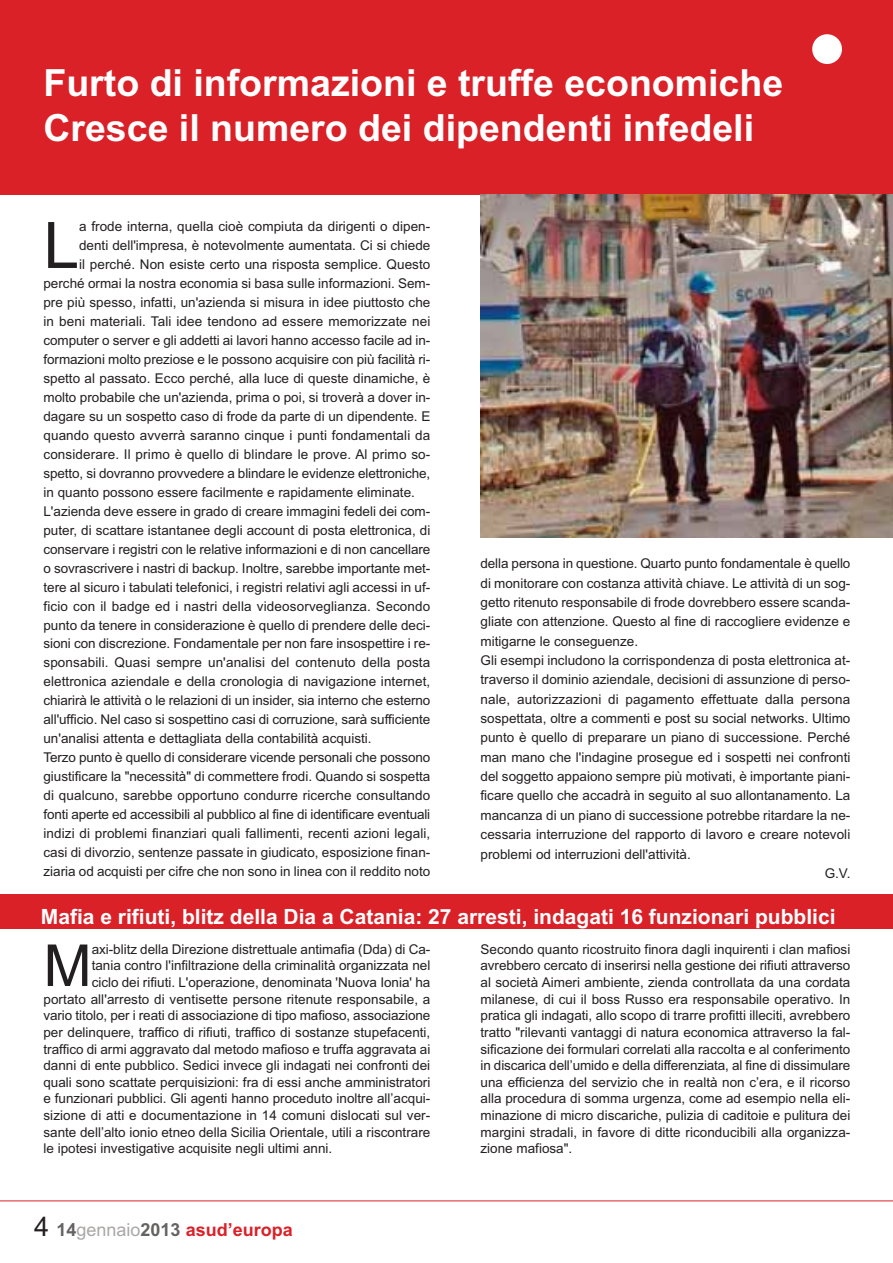
<style>
.page{position:relative;width:893px;height:1263px;background:#fff}
.page>*{position:absolute;margin:0;border:0;box-sizing:border-box;transform-origin:0 0}
.t1{font:64.2px "Arial";color:#231f20}
.t2{font:57.9px "Arial";color:#231f20}
.t3{font:700 37.5px/45px "Arial";color:#fff}
.t4{font:700 21px "Arial";color:#fff}
.t5{font:700 18px "Arial";color:#da2128}
.t6{font:13.5px/16.6px "Arial";color:#231f20;text-align:justify}
.s1{font-weight:400;font-size:27px;color:#231f20}
.s2{color:#656262}
.s3{font-weight:400;color:#a9a7a6}
</style>
<div class="page">
<div style="left:0;top:0;width:892px;height:194px;background:#da2128"></div>
<div style="left:812px;top:34px;width:30px;height:30px;background:#fff;border-radius:50%"></div>
<hr style="left:0;top:1201px;width:892px;height:1px;background:#da2128">
<img style="left:480px;top:194px;width:412px;height:343px">
<div style="left:0;top:895px;width:892px;height:34px;background:#da2128"></div>
<h3 class="t3" style="left:43px;top:64px;width:741px">Furto di informazioni e truffe economiche<br>Cresce il numero dei dipendenti infedeli</h3>
<h1 class="t1" style="left:43px;top:222px;width:37px">L</h1>
<p class="t6" style="left:79px;top:219px;width:353px">a frode interna, quella cioè compiuta da dirigenti o dipen-</p>
<p class="t6" style="left:79px;top:238px;width:353px">denti dell'impresa, è notevolmente aumentata. Ci si chiede</p>
<p class="t6" style="left:79px;top:257px;width:353px">il perché. Non esiste certo una risposta semplice. Questo</p>
<p class="t6" style="left:43px;top:276px;width:388px">perché ormai la nostra economia si basa sulle informazioni. Sem-</p>
<p class="t6" style="left:43px;top:295px;width:388px">pre più spesso, infatti, un'azienda si misura in idee piuttosto che</p>
<p class="t6" style="left:43px;top:314px;width:388px">in beni materiali. Tali idee tendono ad essere memorizzate nei</p>
<p class="t6" style="left:43px;top:333px;width:388px">computer o server e gli addetti ai lavori hanno accesso facile ad in-</p>
<p class="t6" style="left:43px;top:352px;width:388px">formazioni molto preziose e le possono acquisire con più facilità ri-</p>
<p class="t6" style="left:43px;top:371px;width:388px">spetto al passato. Ecco perché, alla luce di queste dinamiche, è</p>
<p class="t6" style="left:43px;top:390px;width:388px">molto probabile che un'azienda, prima o poi, si troverà a dover in-</p>
<p class="t6" style="left:43px;top:409px;width:388px">dagare su un sospetto caso di frode da parte di un dipendente. E</p>
<p class="t6" style="left:43px;top:428px;width:388px">quando questo avverrà saranno cinque i punti fondamentali da</p>
<p class="t6" style="left:43px;top:447px;width:388px">considerare. Il primo è quello di blindare le prove. Al primo so-</p>
<p class="t6" style="left:43px;top:466px;width:388px">spetto, si dovranno provvedere a blindare le evidenze elettroniche,</p>
<p class="t6" style="left:43px;top:485px;width:373px">in quanto possono essere facilmente e rapidamente eliminate.</p>
<p class="t6" style="left:43px;top:504px;width:388px">L'azienda deve essere in grado di creare immagini fedeli dei com-</p>
<p class="t6" style="left:43px;top:523px;width:388px">puter, di scattare istantanee degli account di posta elettronica, di</p>
<p class="t6" style="left:43px;top:542px;width:388px">conservare i registri con le relative informazioni e di non cancellare</p>
<p class="t6" style="left:43px;top:561px;width:388px">o sovrascrivere i nastri di backup. Inoltre, sarebbe importante met-</p>
<p class="t6" style="left:43px;top:580px;width:388px">tere al sicuro i tabulati telefonici, i registri relativi agli accessi in uf-</p>
<p class="t6" style="left:43px;top:599px;width:388px">ficio con il badge ed i nastri della videosorveglianza. Secondo</p>
<p class="t6" style="left:43px;top:618px;width:388px">punto da tenere in considerazione è quello di prendere delle deci-</p>
<p class="t6" style="left:43px;top:637px;width:388px">sioni con discrezione. Fondamentale per non fare insospettire i re-</p>
<p class="t6" style="left:43px;top:656px;width:388px">sponsabili. Quasi sempre un'analisi del contenuto della posta</p>
<p class="t6" style="left:43px;top:675px;width:388px">elettronica aziendale e della cronologia di navigazione internet,</p>
<p class="t6" style="left:43px;top:694px;width:388px">chiarirà le attività o le relazioni di un insider, sia interno che esterno</p>
<p class="t6" style="left:43px;top:713px;width:388px">all'ufficio. Nel caso si sospettino casi di corruzione, sarà sufficiente</p>
<p class="t6" style="left:43px;top:732px;width:330px">un'analisi attenta e dettagliata della contabilità acquisti.</p>
<p class="t6" style="left:43px;top:751px;width:388px">Terzo punto è quello di considerare vicende personali che possono</p>
<p class="t6" style="left:43px;top:770px;width:388px">giustificare la "necessità" di commettere frodi. Quando si sospetta</p>
<p class="t6" style="left:43px;top:789px;width:388px">di qualcuno, sarebbe opportuno condurre ricerche consultando</p>
<p class="t6" style="left:43px;top:808px;width:388px">fonti aperte ed accessibili al pubblico al fine di identificare eventuali</p>
<p class="t6" style="left:43px;top:826px;width:388px">indizi di problemi finanziari quali fallimenti, recenti azioni legali,</p>
<p class="t6" style="left:43px;top:845px;width:388px">casi di divorzio, sentenze passate in giudicato, esposizione finan-</p>
<p class="t6" style="left:43px;top:864px;width:388px">ziaria od acquisti per cifre che non sono in linea con il reddito noto</p>
<p class="t6" style="left:480px;top:557px;width:371px">della persona in questione. Quarto punto fondamentale è quello</p>
<p class="t6" style="left:480px;top:576px;width:371px">di monitorare con costanza attività chiave. Le attività di un sog-</p>
<p class="t6" style="left:480px;top:595px;width:371px">getto ritenuto responsabile di frode dovrebbero essere scanda-</p>
<p class="t6" style="left:480px;top:615px;width:371px">gliate con attenzione. Questo al fine di raccogliere evidenze e</p>
<p class="t6" style="left:480px;top:634px;width:159px">mitigarne le conseguenze.</p>
<p class="t6" style="left:480px;top:653px;width:371px">Gli esempi includono la corrispondenza di posta elettronica at-</p>
<p class="t6" style="left:480px;top:673px;width:371px">traverso il dominio aziendale, decisioni di assunzione di perso-</p>
<p class="t6" style="left:480px;top:692px;width:371px">nale, autorizzazioni di pagamento effettuate dalla persona</p>
<p class="t6" style="left:480px;top:711px;width:371px">sospettata, oltre a commenti e post su social networks. Ultimo</p>
<p class="t6" style="left:480px;top:731px;width:371px">punto è quello di preparare un piano di successione. Perché</p>
<p class="t6" style="left:480px;top:750px;width:371px">man mano che l'indagine prosegue ed i sospetti nei confronti</p>
<p class="t6" style="left:480px;top:769px;width:371px">del soggetto appaiono sempre più motivati, è importante piani-</p>
<p class="t6" style="left:480px;top:789px;width:371px">ficare quello che accadrà in seguito al suo allontanamento. La</p>
<p class="t6" style="left:480px;top:808px;width:371px">mancanza di un piano di successione potrebbe ritardare la ne-</p>
<p class="t6" style="left:480px;top:827px;width:371px">cessaria interruzione del rapporto di lavoro e creare notevoli</p>
<p class="t6" style="left:480px;top:847px;width:212px">problemi od interruzioni dell'attività.</p>
<p class="t6" style="left:824px;top:866px;width:27px">G.V.</p>
<h3 class="t4" style="left:41px;top:909px;width:796px">Mafia e rifiuti, blitz della Dia a Catania: 27 arresti, indagati 16 funzionari pubblici</h3>
<h2 class="t2" style="left:43px;top:945px;width:50px">M</h2>
<p class="t6" style="left:92px;top:942px;width:340px">axi-blitz della Direzione distrettuale antimafia (Dda) di Ca-</p>
<p class="t6" style="left:480px;top:942px;width:371px">Secondo quanto ricostruito finora dagli inquirenti i clan mafiosi avrebbero cercato di inserirsi nella gestione dei rifiuti attraverso al società Aimeri ambiente, zienda controllata da una cordata milanese, di cui il boss Russo era responsabile operativo. In pratica gli indagati, allo scopo di trarre profitti illeciti, avrebbero tratto "rilevanti vantaggi di natura economica attraverso la fal&shy;sificazione dei formulari correlati alla raccolta e al conferimento in discarica dell’umido e della differenziata, al fine di dissimulare una efficienza del servizio che in realtà non c’era, e il ricorso alla procedura di somma urgenza, come ad esempio nella eli&shy;minazione di micro discariche, pulizia di caditoie e pulitura dei margini stradali, in favore di ditte riconducibili alla organizza&shy;zione mafiosa".</p>
<p class="t6" style="left:92px;top:959px;width:340px">tania contro l'infiltrazione della criminalità organizzata nel</p>
<p class="t6" style="left:92px;top:975px;width:340px">ciclo dei rifiuti. L'operazione, denominata 'Nuova Ionia' ha</p>
<p class="t6" style="left:43px;top:992px;width:388px">portato all'arresto di ventisette persone ritenute responsabile, a</p>
<p class="t6" style="left:43px;top:1008px;width:388px">vario titolo, per i reati di associazione di tipo mafioso, associazione</p>
<p class="t6" style="left:43px;top:1025px;width:388px">per delinquere, traffico di rifiuti, traffico di sostanze stupefacenti,</p>
<p class="t6" style="left:43px;top:1042px;width:388px">traffico di armi aggravato dal metodo mafioso e truffa aggravata ai</p>
<p class="t6" style="left:43px;top:1058px;width:388px">danni di ente pubblico. Sedici invece gli indagati nei confronti dei</p>
<p class="t6" style="left:43px;top:1075px;width:388px">quali sono scattate perquisizioni: fra di essi anche amministratori</p>
<p class="t6" style="left:43px;top:1092px;width:388px">e funzionari pubblici. Gli agenti hanno proceduto inoltre all’acqui-</p>
<p class="t6" style="left:43px;top:1108px;width:388px">sizione di atti e documentazione in 14 comuni dislocati sul ver-</p>
<p class="t6" style="left:43px;top:1125px;width:388px">sante dell’alto ionio etneo della Sicilia Orientale, utili a riscontrare</p>
<p class="t6" style="left:43px;top:1142px;width:290px">le ipotesi investigative acquisite negli ultimi anni.</p>
<h3 class="t5" style="left:34px;top:1223px;width:260px"><span class="s1">4</span> <span class="s2">14</span><span class="s3">gennaio</span><span class="s2">2013</span> asud’europa</h3>
</div>
